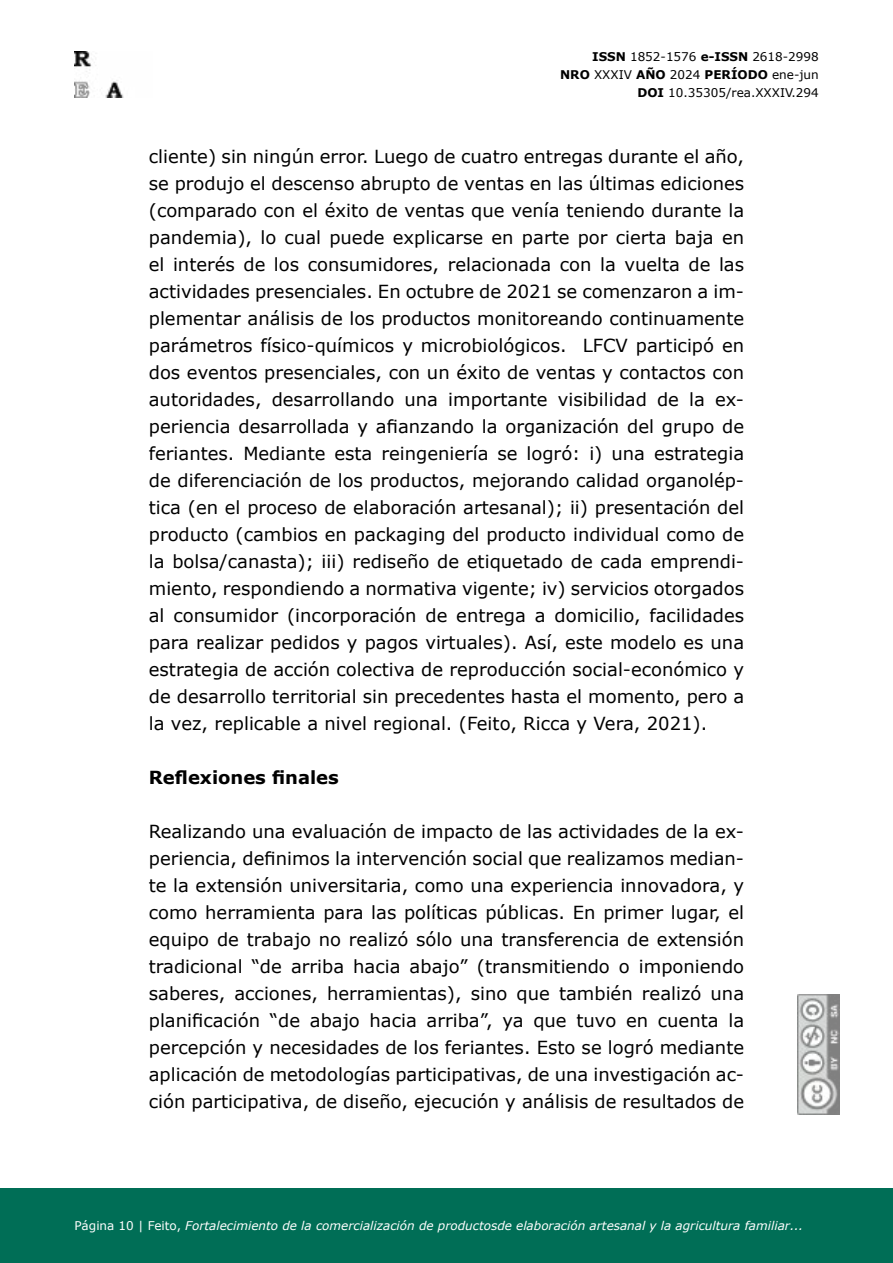
<style>
.page{position:relative;width:893px;height:1263px;background:#fff}
.page>*{position:absolute;margin:0;border:0;box-sizing:border-box;transform-origin:0 0}
.t1{font:18px/27px "Verdana";color:#000;text-align:justify}
.t2{font:700 18px "Verdana";color:#000}
.t3{font:italic 12px "Verdana";color:#fff}
.t4{font:12px/18px "Verdana";color:#000;text-align:right}
.s1{font-weight:700}
.s2{font-style:normal}
</style>
<div class="page">
<img style="left:798px;top:994px;width:42px;height:120px">
<div style="left:0;top:1188px;width:893px;height:75px;background:#006e56"></div>
<img style="left:74px;top:52px;width:50px;height:45px">
<p class="t4" style="left:560px;top:48px;width:260px"><span class="s1">ISSN</span> 1852-1576 <span class="s1">e-ISSN</span> 2618-2998<br><span class="s1">NRO</span> XXXIV <span class="s1">AÑO</span> 2024 <span class="s1">PERÍODO</span> ene-jun<br><span class="s1">DOI</span> 10.35305/rea.XXXIV.294</p>
<p class="t1" style="left:149px;top:143px;width:597px">cliente) sin ningún error. Luego de cuatro entregas durante el año, se produjo el descenso abrupto de ventas en las últimas ediciones (comparado con el éxito de ventas que venía teniendo durante la pandemia), lo cual puede explicarse en parte por cierta baja en el interés de los consumidores, relacionada con la vuelta de las actividades presenciales. En octubre de 2021 se comenzaron a im&shy;plementar análisis de los productos monitoreando continuamente parámetros físico-químicos y microbiológicos. LFCV participó en dos eventos presenciales, con un éxito de ventas y contactos con autoridades, desarrollando una importante visibilidad de la ex&shy;periencia desarrollada y afianzando la organización del grupo de feriantes. Mediante esta reingeniería se logró: i) una estrategia de diferenciación de los productos, mejorando calidad organolép&shy;tica (en el proceso de elaboración artesanal); ii) presentación del producto (cambios en packaging del producto individual como de la bolsa/canasta); iii) rediseño de etiquetado de cada emprendi&shy;miento, respondiendo a normativa vigente; iv) servicios otorgados al consumidor (incorporación de entrega a domicilio, facilidades para realizar pedidos y pagos virtuales). Así, este modelo es una estrategia de acción colectiva de reproducción social-económico y de desarrollo territorial sin precedentes hasta el momento, pero a la vez, replicable a nivel regional. (Feito, Ricca y Vera, 2021).</p>
<p class="t2" style="left:149px;top:765px;width:192px">Reflexiones finales</p>
<p class="t1" style="left:149px;top:818px;width:597px">Realizando una evaluación de impacto de las actividades de la ex&shy;periencia, definimos la intervención social que realizamos median&shy;te la extensión universitaria, como una experiencia innovadora, y como herramienta para las políticas públicas. En primer lugar, el equipo de trabajo no realizó sólo una transferencia de extensión tradicional “de arriba hacia abajo” (transmitiendo o imponiendo saberes, acciones, herramientas), sino que también realizó una planificación “de abajo hacia arriba”, ya que tuvo en cuenta la percepción y necesidades de los feriantes. Esto se logró mediante aplicación de metodologías participativas, de una investigación ac&shy;ción participativa, de diseño, ejecución y análisis de resultados de</p>
<p class="t3" style="left:74px;top:1217px;width:730px"><span class="s2">Página 10 | Feito,</span> Fortalecimiento de la comercialización de productosde elaboración artesanal y la agricultura familiar...</p>
</div>
